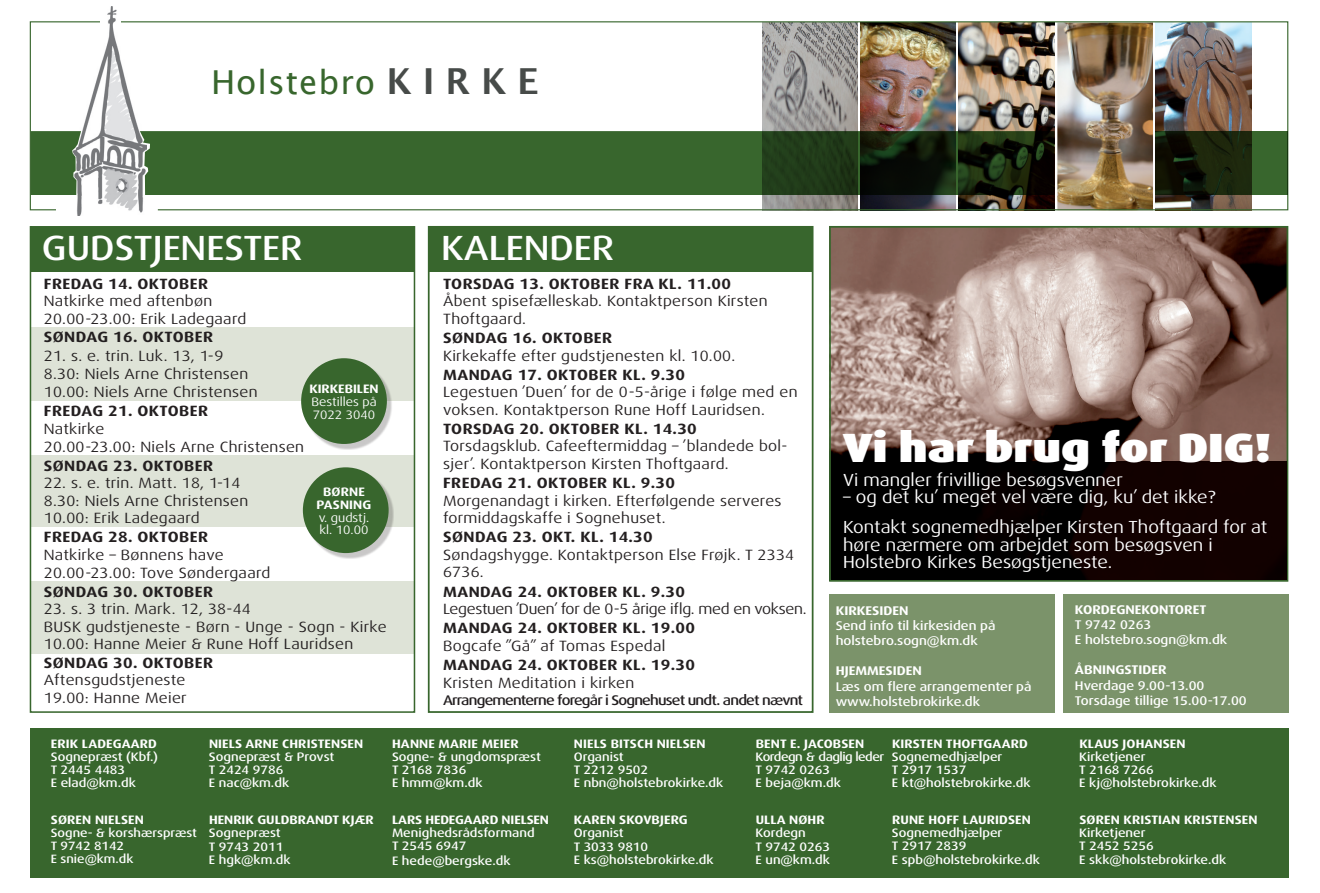
<style>
.page{position:relative;width:1320px;height:893px;background:#fff}
.page>*{position:absolute;margin:0;border:0;box-sizing:border-box;transform-origin:0 0}
.t1{font:900 expanded 40.77px "Dax OT";color:#fff}
.t2{font:500 expanded 35px "Dax OT";color:#fff}
.t3{font:33.07px "Lucida Grande";letter-spacing:.03em;color:#38662d}
.t4{font:expanded 17.5px/29.8px "Dax OT";color:#fff}
.t5{font:expanded 14.88px/17.5px "Dax OT";letter-spacing:.02em;color:#231f20}
.t6{font:700 expanded 14.88px "Dax OT";letter-spacing:.03em;color:#231f20}
.t7{font:expanded 14.88px "Dax OT";letter-spacing:-.02em;color:#231f20}
.t8{font:500 expanded 14px "Dax OT";letter-spacing:-.055em;color:#231f20}
.t9{font:500 expanded 12.6px/15px "Dax OT";color:#fff}
.t10{font:700 expanded 12.6px "Dax OT";color:#fff}
.t11{font:500 expanded 12.25px/13.1px "Dax OT";color:#fff}
.t12{font:700 expanded 12.25px/13px "Dax OT";letter-spacing:.01em;color:#fff;text-align:center}
.t13{font:500 expanded 12.25px/13.1px "Dax OT";letter-spacing:-.04em;color:#fff}
.t14{font:expanded 12.25px/13px "Dax OT";color:#fff}
.t15{font:700 expanded 12.25px "Dax OT";letter-spacing:-.01em;color:#fff}
.t16{font:500 expanded 12.08px/13.1px "Dax OT";color:#fff}
.s1{font-weight:700;font-size:35.88px;color:#474b49}
</style>
<div class="page">
<div style="left:31px;top:327px;width:383px;height:74px;background:#dee3d7"></div>
<div style="left:31px;top:455px;width:383px;height:72px;background:#dee3d7"></div>
<div style="left:31px;top:581px;width:383px;height:73px;background:#dee3d7"></div>
<img style="left:762px;top:23px;width:96px;height:185px">
<img style="left:860px;top:23px;width:95px;height:185px">
<img style="left:958px;top:23px;width:96px;height:185px">
<img style="left:1057px;top:23px;width:96px;height:185px">
<img style="left:1155px;top:23px;width:96px;height:185px">
<div style="left:30px;top:21px;width:1258px;height:189px;border:1px solid #38662d"></div>
<div style="left:56px;top:193px;width:102px;height:28px;background:#fff"></div>
<svg style="left:1155px;top:131px;width:133px;height:64px;background:#1e3012"></svg>
<svg style="left:146px;top:131px;width:908px;height:64px;background:#2d5124"></svg>
<div style="left:31px;top:131px;width:42px;height:64px;background:#38662d"></div>
<img style="left:73px;top:6px;width:73px;height:209px">
<div style="left:30px;top:226px;width:385px;height:487px;border:2px solid #38662d"></div>
<div style="left:31px;top:227px;width:383px;height:45px;background:#38662d"></div>
<div style="left:30px;top:728px;width:1258px;height:150px;background:#38662d"></div>
<div style="left:428px;top:226px;width:385px;height:487px;border:2px solid #38662d"></div>
<div style="left:429px;top:227px;width:383px;height:44px;background:#38662d"></div>
<div style="left:304px;top:361px;width:88px;height:89px;background:#231f20;opacity:.25"></div>
<div style="left:301px;top:358px;width:86px;height:86px;background:#38662d;border-radius:50%"></div>
<div style="left:305px;top:470px;width:89px;height:89px;background:#231f20;opacity:.25"></div>
<div style="left:303px;top:467px;width:85px;height:86px;background:#38662d;border-radius:50%"></div>
<img style="left:832px;top:229px;width:453px;height:233px">
<div style="left:829px;top:226px;width:459px;height:356px;border:2px solid #38662d"></div>
<div style="left:831px;top:462px;width:455px;height:118px;background:linear-gradient(to right,#000,#160100)"></div>
<div style="left:1063px;top:594px;width:225px;height:119px;background:#7b936a"></div>
<div style="left:829px;top:594px;width:225px;height:119px;background:#7b936a"></div>
<h3 class="t3" style="left:211px;top:63px;width:329px">Holstebro <span class="s1">K I R K E</span></h3>
<h2 class="t2" style="left:441px;top:226px;width:175px">KALENDER</h2>
<p class="t6" style="left:443px;top:274px;width:289px">TORSDAG 13. OKTOBER FRA KL. 11.00</p>
<p class="t5" style="left:443px;top:292px;width:326px">Åbent spisefælleskab. Kontaktperson Kirsten<br>Thoftgaard.</p>
<p class="t6" style="left:443px;top:328px;width:171px">SØNDAG 16. OKTOBER</p>
<p class="t5" style="left:443px;top:347px;width:294px">Kirkekaffe efter gudstjenesten kl. 10.00.</p>
<p class="t6" style="left:443px;top:365px;width:243px">MANDAG 17. OKTOBER KL. 9.30</p>
<p class="t5" style="left:443px;top:383px;width:356px">Legestuen ’Duen’ for de 0-5-årige i følge med en voksen. Kontaktperson Rune Hoff Lauridsen.</p>
<p class="t6" style="left:443px;top:419px;width:255px">TORSDAG 20. OKTOBER KL. 14.30</p>
<p class="t5" style="left:443px;top:438px;width:346px">Torsdagsklub. Cafeeftermiddag – ’blandede bol&shy;sjer’. Kontaktperson Kirsten Thoftgaard.</p>
<p class="t6" style="left:443px;top:474px;width:233px">FREDAG 21. OKTOBER KL. 9.30</p>
<p class="t5" style="left:443px;top:492px;width:340px">Morgenandagt i kirken. Efterfølgende serveres formiddagskaffe i Sognehuset.</p>
<p class="t6" style="left:443px;top:528px;width:211px">SØNDAG 23. OKT. KL. 14.30</p>
<p class="t5" style="left:443px;top:546px;width:353px">Søndagshygge. Kontaktperson Else Frøjk. T 2334<br>6736.</p>
<p class="t6" style="left:443px;top:582px;width:243px">MANDAG 24. OKTOBER KL. 9.30</p>
<p class="t7" style="left:443px;top:600px;width:365px">Legestuen ’Duen’ for de 0-5 årige iflg. med en voksen.</p>
<p class="t6" style="left:443px;top:619px;width:253px">MANDAG 24. OKTOBER KL. 19.00</p>
<p class="t5" style="left:443px;top:637px;width:224px">Bogcafe ”Gå” af Tomas Espedal</p>
<p class="t6" style="left:443px;top:655px;width:253px">MANDAG 24. OKTOBER KL. 19.30</p>
<p class="t5" style="left:443px;top:674px;width:193px">Kristen Meditation i kirken</p>
<p class="t8" style="left:443px;top:691px;width:361px">Arrangementerne foregår i Sognehuset undt. andet nævnt</p>
<h2 class="t2" style="left:42px;top:226px;width:262px">GUDSTJENESTER</h2>
<p class="t6" style="left:44px;top:274px;width:166px">FREDAG 14. OKTOBER</p>
<p class="t5" style="left:44px;top:292px;width:204px">Natkirke med aftenbøn<br>20.00-23.00: Erik Ladegaard</p>
<p class="t6" style="left:44px;top:327px;width:171px">SØNDAG 16. OKTOBER</p>
<p class="t5" style="left:44px;top:346px;width:215px;line-height:18.4px">21. s. e. trin. Luk. 13, 1-9<br>8.30: Niels Arne Christensen<br>10.00: Niels Arne Christensen</p>
<p class="t6" style="left:44px;top:401px;width:166px">FREDAG 21. OKTOBER</p>
<p class="t5" style="left:44px;top:420px;width:262px;line-height:18.4px">Natkirke<br>20.00-23.00: Niels Arne Christensen</p>
<p class="t6" style="left:44px;top:456px;width:171px">SØNDAG 23. OKTOBER</p>
<p class="t5" style="left:44px;top:474px;width:206px">22. s. e. trin. Matt. 18, 1-14<br>8.30: Niels Arne Christensen<br>10.00: Erik Ladegaard</p>
<p class="t6" style="left:44px;top:527px;width:166px">FREDAG 28. OKTOBER</p>
<p class="t5" style="left:44px;top:546px;width:228px;line-height:18.4px">Natkirke – Bønnens have<br>20.00-23.00: Tove Søndergaard</p>
<p class="t6" style="left:44px;top:582px;width:171px">SØNDAG 30. OKTOBER</p>
<p class="t5" style="left:44px;top:600px;width:344px">23. s. 3 trin. Mark. 12, 38-44<br>BUSK gudstjeneste - Børn - Unge - Sogn - Kirke<br>10.00: Hanne Meier &amp; Rune Hoff Lauridsen</p>
<p class="t6" style="left:44px;top:653px;width:171px">SØNDAG 30. OKTOBER</p>
<p class="t5" style="left:44px;top:671px;width:144px">Aftensgudstjeneste<br>19.00: Hanne Meier</p>
<p class="t12" style="left:51px;top:737px;width:107px">ERIK LADEGAARD</p>
<p class="t11" style="left:51px;top:750px;width:109px">Sognepræst (Kbf.)<br>T 2445 4483<br>E elad@km.dk</p>
<p class="t12" style="left:51px;top:813px;width:94px">SØREN NIELSEN</p>
<p class="t16" style="left:51px;top:827px;width:148px">Sogne- &amp; korshærspræst<br>T 9742 8142<br>E snie@km.dk</p>
<p class="t12" style="left:309px;top:382px;width:71px">KIRKEBILEN</p>
<p class="t14" style="left:311px;top:395px;width:67px">Bestilles på<br>7022 3040</p>
<h1 class="t1" style="left:843px;top:421px;width:429px">Vi har brug for DIG!</h1>
<p class="t4" style="left:843px;top:465px;width:281px">Vi mangler frivillige besøgsvenner</p>
<p class="t4" style="left:843px;top:483px;width:426px">– og det ku’ meget vel være dig, ku’ det ikke?<br>Kontakt sognemedhjælper Kirsten Thoftgaard for at</p>
<p class="t4" style="left:843px;top:536px;width:371px;line-height:17.5px">høre nærmere om arbejdet som besøgsven i<br>Holstebro Kirkes Besøgstjeneste.</p>
<p class="t12" style="left:317px;top:485px;width:56px">BØRNE<br>PASNING</p>
<p class="t14" style="left:319px;top:511px;width:52px">v. gudstj. kl. 10.00</p>
<p class="t10" style="left:1075px;top:601px;width:133px">KORDEGNEKONTORET</p>
<p class="t9" style="left:1075px;top:617px;width:154px">T 9742 0263<br>E holstebro.sogn@km.dk</p>
<p class="t10" style="left:1075px;top:662px;width:93px">ÅBNINGSTIDER</p>
<p class="t9" style="left:1075px;top:678px;width:173px">Hverdage 9.00-13.00<br>Torsdage tillige 15.00-17.00</p>
<p class="t10" style="left:835px;top:602px;width:74px">KIRKESIDEN</p>
<p class="t9" style="left:835px;top:618px;width:161px">Send info til kirkesiden på holstebro.sogn@km.dk</p>
<p class="t10" style="left:835px;top:663px;width:87px">HJEMMESIDEN</p>
<p class="t9" style="left:835px;top:679px;width:197px">Læs om flere arrangementer på www.holstebrokirke.dk</p>
<p class="t12" style="left:755px;top:737px;width:110px">BENT E. JACOBSEN</p>
<p class="t13" style="left:755px;top:750px;width:130px">Kordegn &amp; daglig leder<br>T 9742 0263<br>E beja@km.dk</p>
<p class="t12" style="left:1079px;top:737px;width:108px">KLAUS JOHANSEN</p>
<p class="t11" style="left:1079px;top:750px;width:139px">Kirketjener<br>T 2168 7266<br>E kj@holstebrokirke.dk</p>
<p class="t12" style="left:1079px;top:814px;width:180px">SØREN KRISTIAN KRISTENSEN</p>
<p class="t11" style="left:1079px;top:827px;width:148px">Kirketjener<br>T 2452 5256<br>E skk@holstebrokirke.dk</p>
<p class="t12" style="left:892px;top:737px;width:137px">KIRSTEN THOFTGAARD</p>
<p class="t11" style="left:892px;top:750px;width:140px">Sognemedhjælper<br>T 2917 1537<br>E kt@holstebrokirke.dk</p>
<p class="t12" style="left:892px;top:814px;width:140px">RUNE HOFF LAURIDSEN</p>
<p class="t11" style="left:892px;top:827px;width:149px">Sognemedhjælper<br>T 2917 2839<br>E spb@holstebrokirke.dk</p>
<p class="t12" style="left:574px;top:737px;width:133px">NIELS BITSCH NIELSEN</p>
<p class="t11" style="left:574px;top:750px;width:151px">Organist<br>T 2212 9502<br>E nbn@holstebrokirke.dk</p>
<p class="t12" style="left:392px;top:737px;width:128px">HANNE MARIE MEIER</p>
<p class="t11" style="left:392px;top:750px;width:150px">Sogne- &amp; ungdomspræst<br>T 2168 7836<br>E hmm@km.dk</p>
<p class="t15" style="left:392px;top:812px;width:158px">LARS HEDEGAARD NIELSEN</p>
<p class="t11" style="left:392px;top:827px;width:144px">Menighedsrådsformand<br>T 2545 6947</p>
<p class="t11" style="left:392px;top:854px;width:120px">E hede@bergske.dk</p>
<p class="t12" style="left:209px;top:737px;width:156px">NIELS ARNE CHRISTENSEN</p>
<p class="t11" style="left:209px;top:750px;width:127px">Sognepræst &amp; Provst<br>T 2424 9786<br>E nac@km.dk</p>
<p class="t12" style="left:209px;top:814px;width:166px">HENRIK GULDBRANDT KJÆR</p>
<p class="t11" style="left:209px;top:827px;width:83px">Sognepræst<br>T 9743 2011<br>E hgk@km.dk</p>
<p class="t12" style="left:755px;top:814px;width:70px">ULLA NØHR</p>
<p class="t11" style="left:755px;top:827px;width:76px">Kordegn<br>T 9742 0263<br>E un@km.dk</p>
<p class="t12" style="left:574px;top:814px;width:115px">KAREN SKOVBJERG</p>
<p class="t11" style="left:574px;top:827px;width:141px">Organist<br>T 3033 9810<br>E ks@holstebrokirke.dk</p>
</div>
